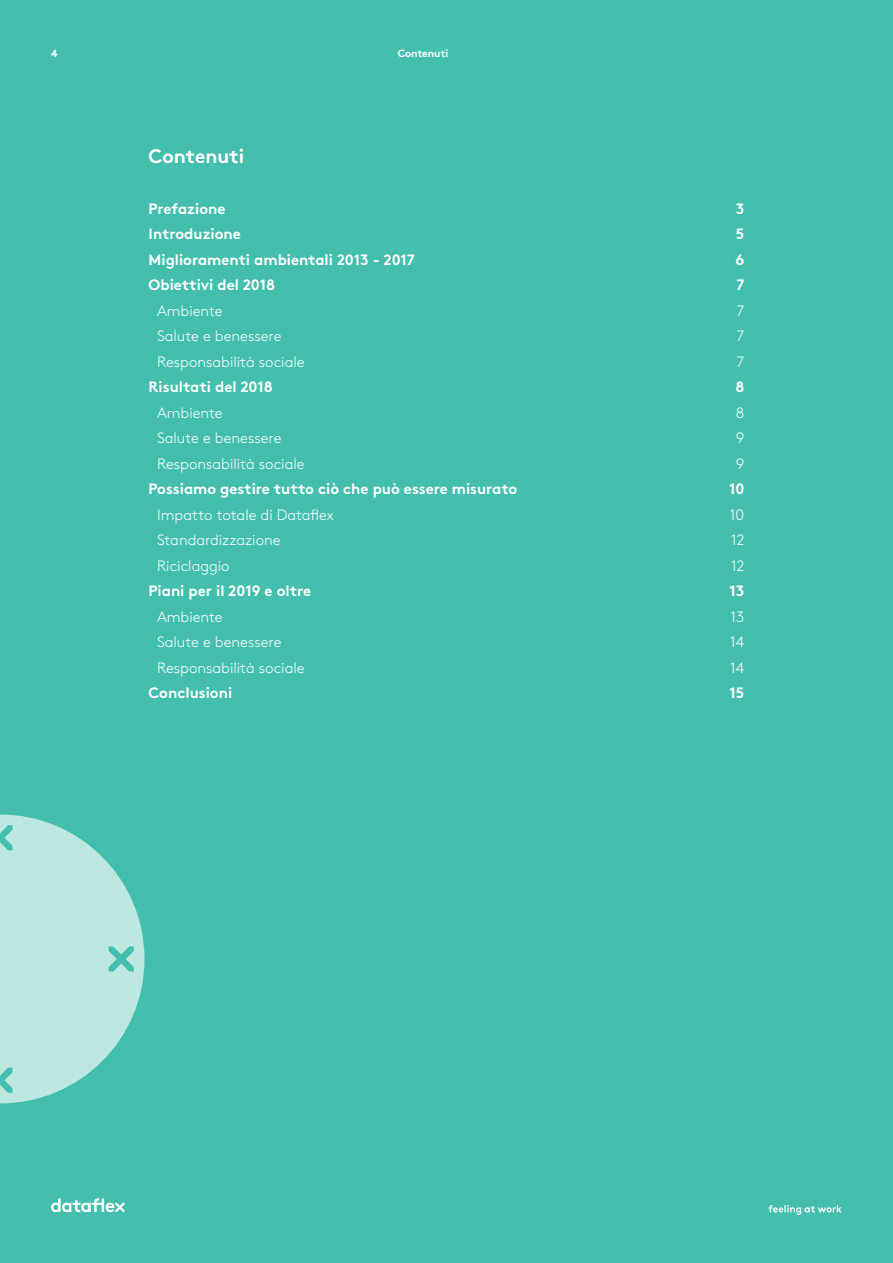
<style>
.page{position:relative;width:893px;height:1263px;background:#44bfae}
.page>*{position:absolute;margin:0;border:0;box-sizing:border-box;transform-origin:0 0}
.Groene_header_normaa{font:700 19.5px "Brown";color:#fff}
.Broodtekst_groen{font:300 15px "Brown";color:#fff}
.Broodtekst_groen-2{font:700 15px "Brown";color:#fff}
.t1{font:700 10.5px "Brown";letter-spacing:-.01em;color:#fff}
</style>
<div class="page">
<svg style="left:51px;top:1198px;width:74px;height:14px"></svg>
<svg style="left:768px;top:1205px;width:74px;height:10px"></svg>
<svg style="left:0;top:814px;width:144px;height:289px"></svg>
<p class="t1" style="left:51px;top:45px;width:8px">4</p>
<p class="t1" style="left:398px;top:45px;width:52px">Contenuti</p>
<p class="Groene_header_normaa" style="left:149px;top:140px;width:97px">Contenuti</p>
<p class="Broodtekst_groen-2" style="left:149px;top:196px;width:78px">Prefazione</p>
<p class="Broodtekst_groen-2" style="left:736px;top:196px;width:10px">3</p>
<p class="Broodtekst_groen-2" style="left:149px;top:222px;width:94px">Introduzione</p>
<p class="Broodtekst_groen-2" style="left:736px;top:222px;width:10px">5</p>
<p class="Broodtekst_groen-2" style="left:149px;top:247px;width:268px">Miglioramenti ambientali 2013 - 2017</p>
<p class="Broodtekst_groen-2" style="left:735px;top:247px;width:10px">6</p>
<p class="Broodtekst_groen-2" style="left:149px;top:273px;width:128px">Obiettivi del 2018</p>
<p class="Broodtekst_groen-2" style="left:736px;top:273px;width:10px">7</p>
<p class="Broodtekst_groen" style="left:157px;top:299px;width:67px">Ambiente</p>
<p class="Broodtekst_groen" style="left:737px;top:299px;width:9px">7</p>
<p class="Broodtekst_groen" style="left:157px;top:325px;width:126px">Salute e benessere</p>
<p class="Broodtekst_groen" style="left:737px;top:325px;width:9px">7</p>
<p class="Broodtekst_groen" style="left:157px;top:350px;width:149px">Responsabilità sociale</p>
<p class="Broodtekst_groen" style="left:737px;top:350px;width:9px">7</p>
<p class="Broodtekst_groen-2" style="left:149px;top:375px;width:126px">Risultati del 2018</p>
<p class="Broodtekst_groen-2" style="left:735px;top:375px;width:10px">8</p>
<p class="Broodtekst_groen" style="left:157px;top:401px;width:67px">Ambiente</p>
<p class="Broodtekst_groen" style="left:736px;top:401px;width:10px">8</p>
<p class="Broodtekst_groen" style="left:157px;top:427px;width:126px">Salute e benessere</p>
<p class="Broodtekst_groen" style="left:736px;top:427px;width:10px">9</p>
<p class="Broodtekst_groen" style="left:157px;top:453px;width:149px">Responsabilità sociale</p>
<p class="Broodtekst_groen" style="left:736px;top:453px;width:10px">9</p>
<p class="Broodtekst_groen-2" style="left:149px;top:477px;width:370px">Possiamo gestire tutto ciò che può essere misurato</p>
<p class="Broodtekst_groen-2" style="left:729px;top:477px;width:17px">10</p>
<p class="Broodtekst_groen" style="left:157px;top:504px;width:178px">Impatto totale di Dataflex</p>
<p class="Broodtekst_groen" style="left:730px;top:504px;width:16px">10</p>
<p class="Broodtekst_groen" style="left:157px;top:529px;width:125px">Standardizzazione</p>
<p class="Broodtekst_groen" style="left:731px;top:529px;width:15px">12</p>
<p class="Broodtekst_groen" style="left:157px;top:555px;width:74px">Riciclaggio</p>
<p class="Broodtekst_groen" style="left:731px;top:555px;width:15px">12</p>
<p class="Broodtekst_groen-2" style="left:149px;top:579px;width:164px">Piani per il 2019 e oltre</p>
<p class="Broodtekst_groen-2" style="left:729px;top:579px;width:16px">13</p>
<p class="Broodtekst_groen" style="left:157px;top:606px;width:67px">Ambiente</p>
<p class="Broodtekst_groen" style="left:730px;top:606px;width:15px">13</p>
<p class="Broodtekst_groen" style="left:157px;top:631px;width:126px">Salute e benessere</p>
<p class="Broodtekst_groen" style="left:730px;top:631px;width:16px">14</p>
<p class="Broodtekst_groen" style="left:157px;top:657px;width:149px">Responsabilità sociale</p>
<p class="Broodtekst_groen" style="left:730px;top:657px;width:16px">14</p>
<p class="Broodtekst_groen-2" style="left:149px;top:681px;width:85px">Conclusioni</p>
<p class="Broodtekst_groen-2" style="left:729px;top:681px;width:16px">15</p>
</div>
